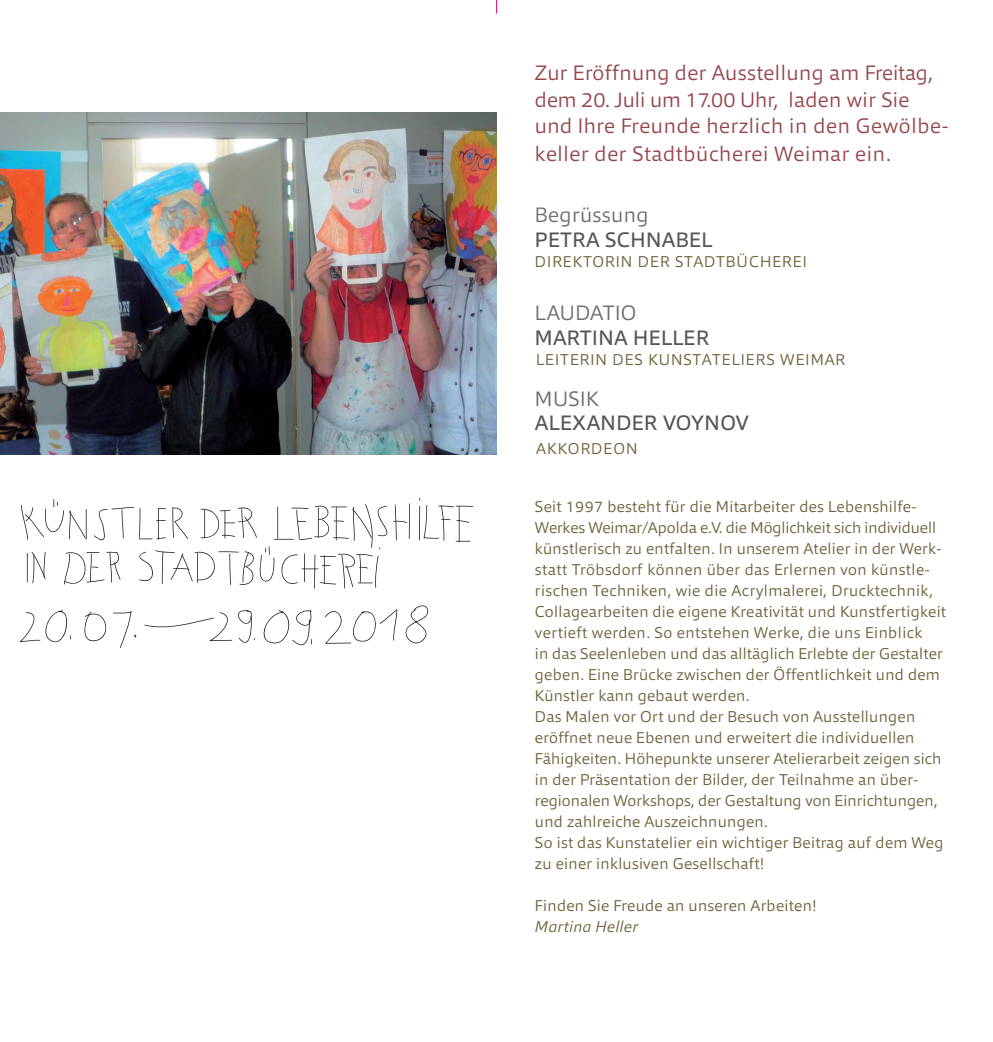
<style>
.page{position:relative;width:993px;height:1042px;background:#fff}
.page>*{position:absolute;margin:0;border:0;box-sizing:border-box;transform-origin:0 0}
.t1{font:300 21px/26.8px "Qubo";letter-spacing:.02em;color:#95464d}
.t2{font:21px "Qubo";letter-spacing:.015em;color:#525853}
.t3{font:300 21px "Qubo";letter-spacing:.02em;color:#6c706b}
.t4{font:300 15.75px/21px "Qubo";letter-spacing:.02em;color:#6f613b}
.t5{font:300 15.75px "Qubo";letter-spacing:.065em;color:#6f613b}
.t6{font:italic 300 15.75px "Qubo";letter-spacing:.02em;color:#6f613b}
</style>
<div class="page">
<svg style="left:496px;top:0;width:1px;height:14px"></svg>
<img style="left:0;top:112px;width:496px;height:342px">
<svg style="left:21px;top:505px;width:7px;height:35px"></svg>
<svg style="left:25px;top:507px;width:8px;height:14px"></svg>
<svg style="left:25px;top:514px;width:19px;height:23px"></svg>
<svg style="left:45px;top:499px;width:19px;height:34px"></svg>
<hr style="left:69px;top:510px;width:2px;height:29px;background:#231f20">
<svg style="left:69px;top:511px;width:17px;height:28px"></svg>
<svg style="left:86px;top:509px;width:1px;height:31px"></svg>
<svg style="left:94px;top:507px;width:72px;height:34px"></svg>
<hr style="left:394px;top:504px;width:2px;height:36px;background:#231f20">
<svg style="left:393px;top:520px;width:14px;height:3px"></svg>
<hr style="left:408px;top:503px;width:2px;height:36px;background:#231f20">
<svg style="left:419px;top:498px;width:54px;height:44px"></svg>
<svg style="left:27px;top:553px;width:7px;height:30px"></svg>
<svg style="left:31px;top:551px;width:15px;height:28px"></svg>
<svg style="left:43px;top:552px;width:3px;height:25px"></svg>
<svg style="left:64px;top:552px;width:35px;height:33px"></svg>
<hr style="left:86px;top:579px;width:19px;height:3px;background:#231f20">
<svg style="left:106px;top:551px;width:13px;height:32px"></svg>
<svg style="left:114px;top:562px;width:7px;height:18px"></svg>
<svg style="left:139px;top:551px;width:14px;height:31px"></svg>
<hr style="left:162px;top:551px;width:1px;height:33px;background:#231f20">
<hr style="left:155px;top:550px;width:20px;height:3px;background:#231f20">
<hr style="left:314px;top:554px;width:1px;height:35px;background:#231f20">
<svg style="left:172px;top:504px;width:215px;height:84px"></svg>
<svg style="left:20px;top:610px;width:51px;height:33px"></svg>
<svg style="left:84px;top:612px;width:23px;height:30px"></svg>
<svg style="left:144px;top:610px;width:111px;height:33px"></svg>
<svg style="left:263px;top:610px;width:49px;height:35px"></svg>
<svg style="left:325px;top:611px;width:51px;height:33px"></svg>
<svg style="left:379px;top:609px;width:18px;height:15px"></svg>
<svg style="left:392px;top:609px;width:5px;height:32px"></svg>
<svg style="left:405px;top:605px;width:23px;height:39px"></svg>
<svg style="left:113px;top:611px;width:19px;height:3px"></svg>
<svg style="left:120px;top:611px;width:11px;height:37px"></svg>
<h1 class="t1" style="left:535px;top:59px;width:415px">Zur Eröffnung der Ausstellung am Freitag, dem 20. Juli um 17.00 Uhr, laden wir Sie und Ihre Freunde herzlich in den Gewölbe&shy;keller der Stadtbücherei Weimar ein.</h1>
<h1 class="t3" style="left:535px;top:201px;width:115px">Begrüssung</h1>
<h1 class="t2" style="left:535px;top:226px;width:179px">PETRA SCHNABEL</h1>
<p class="t5" style="left:535px;top:252px;width:273px">DIREKTORIN DER STADTBÜCHEREI</p>
<h1 class="t3" style="left:535px;top:299px;width:103px">LAUDATIO</h1>
<h1 class="t2" style="left:535px;top:324px;width:175px">MARTINA HELLER</h1>
<p class="t5" style="left:536px;top:349px;width:310px">LEITERIN DES KUNSTATELIERS WEIMAR</p>
<h1 class="t3" style="left:535px;top:385px;width:65px">MUSIK</h1>
<h1 class="t2" style="left:535px;top:409px;width:215px">ALEXANDER VOYNOV</h1>
<p class="t5" style="left:536px;top:438px;width:103px">AKKORDEON</p>
<p class="t4" style="left:535px;top:496px;width:412px">Seit 1997 besteht für die Mitarbeiter des Lebenshilfe-Werkes Weimar/Apolda e.V. die Möglichkeit sich individuell künstlerisch zu entfalten. In unserem Atelier in der Werk&shy;statt Tröbsdorf können über das Erlernen von künstle&shy;rischen Techniken, wie die Acrylmalerei, Drucktechnik, Collagearbeiten die eigene Kreativität und Kunstfertigkeit vertieft werden. So entstehen Werke, die uns Einblick<br>in das Seelenleben und das alltäglich Erlebte der Gestalter geben. Eine Brücke zwischen der Öffentlichkeit und dem Künstler kann gebaut werden.<br>Das Malen vor Ort und der Besuch von Ausstellungen eröffnet neue Ebenen und erweitert die individuellen Fähigkeiten. Höhepunkte unserer Atelierarbeit zeigen sich in der Präsentation der Bilder, der Teilnahme an über&shy;regionalen Workshops, der Gestaltung von Einrichtungen, und zahlreiche Auszeichnungen.<br>So ist das Kunstatelier ein wichtiger Beitrag auf dem Weg zu einer inklusiven Gesellschaft!</p>
<p class="t4" style="left:535px;top:895px;width:283px">Finden Sie Freude an unseren Arbeiten!</p>
<p class="t6" style="left:535px;top:917px;width:105px">Martina Heller</p>
</div>
